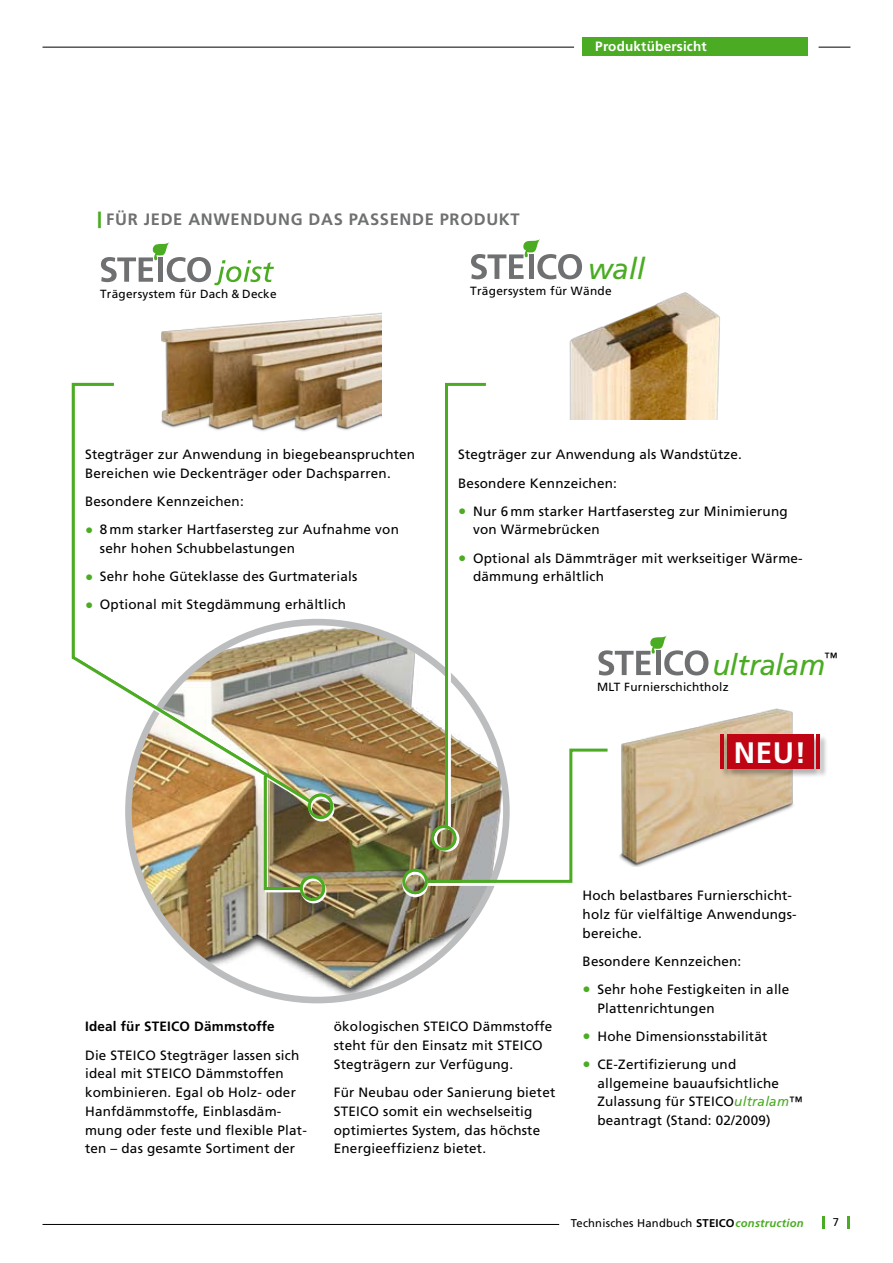
<style>
.page{position:relative;width:893px;height:1263px;background:#fff}
.page>*{position:absolute;margin:0;border:0;box-sizing:border-box;transform-origin:0 0}
.t1{font:italic 29.7px "Frutiger";color:#4bac23}
.t2{font:700 29.55px "Frutiger";color:#fff}
.t3{font:italic 29.4px "Frutiger";letter-spacing:-.01em;color:#4bac23}
.t4{font:700 16.5px "Frutiger";letter-spacing:.04em;color:#6f7071}
.t5{font:13.5px/18.8px "Frutiger";letter-spacing:.015em;color:#000}
.t6{font:700 13.5px "Frutiger";letter-spacing:.015em;color:#000}
.t7{font:700 13.5px "Frutiger";letter-spacing:.015em;color:#fff}
.t8{font:11.85px "Frutiger";letter-spacing:.02em;color:#000}
.t9{font:11.25px "Frutiger";letter-spacing:.02em;color:#000}
.s1{font-weight:900;color:#4bac23}
.s2{font-size:16.5px;color:#4bac23}
.s3{font-style:italic;color:#4bac23}
.s4{font-weight:700}
.s5{font-weight:700;font-style:italic;color:#4bac23}
</style>
<div class="page">
<hr style="left:43px;top:47px;width:531px;height:1px;background:#000">
<hr style="left:819px;top:47px;width:31px;height:1px;background:#000">
<hr style="left:43px;top:1224px;width:516px;height:1px;background:#000">
<svg style="left:822px;top:1216px;width:3px;height:13px"></svg>
<svg style="left:847px;top:1216px;width:3px;height:13px"></svg>
<img style="left:161px;top:312px;width:221px;height:119px">
<img style="left:569px;top:292px;width:151px;height:127px">
<img style="left:128px;top:622px;width:378px;height:378px;border-radius:189px">
<img style="left:708px;top:708px;width:86px;height:132px">
<div style="left:309px;top:796px;width:25px;height:25px;border:3px solid #fff;border-radius:50%"></div>
<div style="left:301px;top:878px;width:25px;height:25px;border:3px solid #fff;border-radius:50%"></div>
<svg style="left:71px;top:381px;width:244px;height:425px"></svg>
<img style="left:262px;top:772px;width:42px;height:122px">
<div style="left:308px;top:793px;width:25px;height:26px;border:3px solid #4bac23;border-radius:50%"></div>
<div style="left:300px;top:875px;width:25px;height:26px;border:3px solid #4bac23;border-radius:50%"></div>
<div style="left:402px;top:872px;width:26px;height:25px;border:3px solid #fff;border-radius:50%"></div>
<div style="left:402px;top:868px;width:26px;height:26px;border:3px solid #4bac23;border-radius:50%"></div>
<div style="left:583px;top:38px;width:225px;height:18px;background:#4bac23"></div>
<svg style="left:471px;top:239px;width:111px;height:40px"></svg>
<svg style="left:101px;top:242px;width:173px;height:43px"></svg>
<svg style="left:425px;top:381px;width:283px;height:506px"></svg>
<div style="left:720px;top:734px;width:109px;height:43px;background:#000;opacity:.3"></div>
<div style="left:727px;top:734px;width:86px;height:35px;background:#bf0514"></div>
<hr style="left:720px;top:734px;width:4px;height:35px;background:#bf0514">
<hr style="left:816px;top:734px;width:4px;height:35px;background:#bf0514">
<p class="t4" style="left:98px;top:210px;width:64px"><span class="s1">|</span> FÜR JEDE</p>
<p class="t4" style="left:188px;top:210px;width:27px">ANWENDUNG</p>
<p class="t4" style="left:309px;top:210px;width:12px">DAS</p>
<p class="t4" style="left:349px;top:210px;width:21px">PASSENDE</p>
<p class="t4" style="left:440px;top:210px;width:34px">PRODU</p>
<p class="t4" style="left:499px;top:210px;width:20px">KT</p>
<p class="t7" style="left:595px;top:38px;width:113px">PRODUKTÜBERSICHT</p>
<h1 class="t1" style="left:588px;top:251px;width:58px">wall</h1>
<p class="t8" style="left:100px;top:287px;width:178px">Trägersystem für Dach &amp; Decke</p>
<p class="t8" style="left:470px;top:284px;width:143px">Trägersystem für Wände</p>
<p class="t5" style="left:85px;top:445px;width:332px">Stegträger zur Anwendung in biegebeanspruchten<br>Bereichen wie Deckenträger oder Dachsparren.</p>
<p class="t5" style="left:85px;top:492px;width:160px">Besondere Kennzeichen:</p>
<p class="t5" style="left:100px;top:520px;width:301px;text-indent:-15px"><span class="s2">•</span> 8 mm starker Hartfasersteg zur Aufnahme von sehr hohen Schubbelastungen</p>
<p class="t5" style="left:85px;top:567px;width:274px"><span class="s2">•</span> Sehr hohe Güteklasse des Gurtmaterials</p>
<p class="t5" style="left:85px;top:595px;width:263px"><span class="s2">•</span> Optional mit Stegdämmung erhältlich</p>
<p class="t5" style="left:458px;top:441px;width:285px;line-height:28px">Stegträger zur Anwendung als Wandstütze.<br>Besondere Kennzeichen:</p>
<p class="t5" style="left:473px;top:502px;width:316px;text-indent:-15px"><span class="s2">•</span> Nur 6 mm starker Hartfasersteg zur Minimierung von Wärmebrücken</p>
<p class="t5" style="left:473px;top:549px;width:331px;text-indent:-15px"><span class="s2">•</span> Optional als Dämmträger mit werkseitiger Wärme&shy;dämmung erhältlich</p>
<h3 class="t3" style="left:712px;top:648px;width:126px">ultralam<sup>™</sup></h3>
<p class="t8" style="left:597px;top:680px;width:133px">MLT Furnierschichtholz</p>
<h2 class="t2" style="left:734px;top:735px;width:74px">NEU!</h2>
<p class="t6" style="left:85px;top:1019px;width:191px">IDEAL FÜR STEICO DÄMMSTOFFE</p>
<p class="t5" style="left:85px;top:1045px;width:223px">Die STEICO Stegträger lassen sich ideal mit STEICO Dämmstoffen kombinieren. Egal ob Holz- oder<br>Hanfdämmstoffe, Einblasdäm&shy;mung oder feste und flexible Plat&shy;ten – das gesamte Sortiment der</p>
<p class="t5" style="left:334px;top:1017px;width:220px">ökologischen STEICO Dämmstoffe steht für den Einsatz mit STEICO<br>Stegträgern zur Verfügung.</p>
<p class="t5" style="left:334px;top:1083px;width:223px">Für Neubau oder Sanierung bietet<br>STEICO somit ein wechselseitig optimiertes System, das höchste<br>Energieeffizienz bietet.</p>
<p class="t5" style="left:583px;top:886px;width:216px">Hoch belastbares Furnierschicht&shy;holz für vielfältige Anwendungs&shy;bereiche.</p>
<p class="t5" style="left:583px;top:952px;width:160px">Besondere Kennzeichen:</p>
<p class="t5" style="left:597px;top:980px;width:193px;text-indent:-15px"><span class="s2">•</span> Sehr hohe Festigkeiten in alle<br>Plattenrichtungen</p>
<p class="t5" style="left:583px;top:1027px;width:186px"><span class="s2">•</span> Hohe Dimensionsstabilität</p>
<p class="t5" style="left:597px;top:1055px;width:207px;text-indent:-15px"><span class="s2">•</span> CE-Zertifizierung und allgemeine bauaufsichtliche<br>Zulassung für STEICO<span class="s3">ultralam</span>™ beantragt (Stand: 02/2009)</p>
<p class="t9" style="left:571px;top:1216px;width:234px">Technisches Handbuch <span class="s4">STEICO</span><span class="s5">construction</span></p>
<p class="t9" style="left:833px;top:1216px;width:8px">7</p>
</div>
